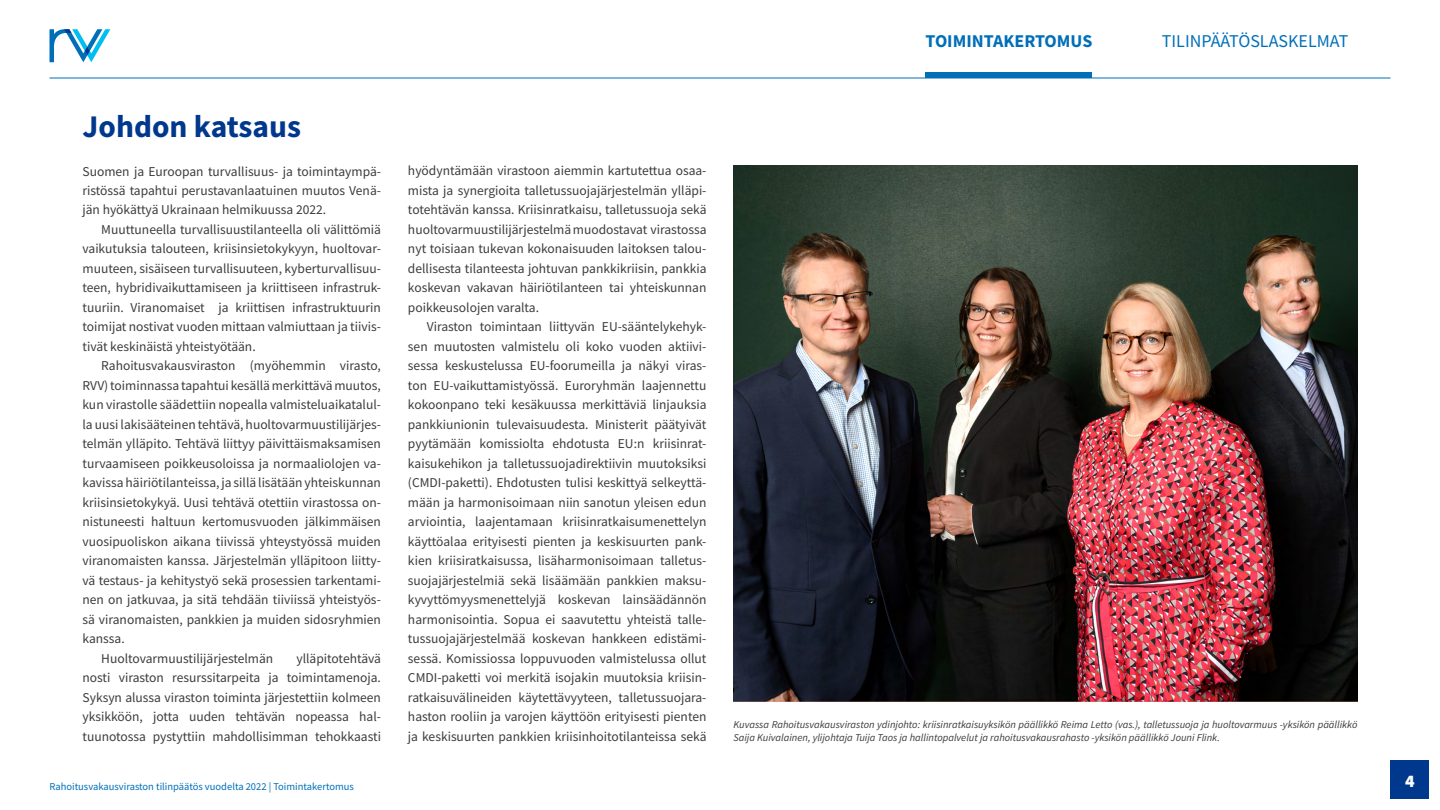
<style>
.page{position:relative;width:1440px;height:810px;background:#fff}
.page>*{position:absolute;margin:0;border:0;box-sizing:border-box;transform-origin:0 0}
.t1{font:700 31.5px "Source Sans Pro";color:#00388d}
.t2{font:18px "Source Sans Pro";color:#006fb8}
.t3{font:700 18px "Source Sans Pro";color:#006fb8}
.t4{font:900 17.7px "Source Sans Pro";color:#fff}
.t5{font:13.5px/19.5px "Source Sans Pro";color:#3c3c3c;text-align:justify}
.t6{font:italic 10.5px/13.5px "Source Sans Pro";color:#3c3c3c}
.t7{font:10.5px "Source Sans Pro";color:#006fb8}
</style>
<div class="page">
<div style="left:1390px;top:760px;width:40px;height:40px;background:#00388d"></div>
<img style="left:734px;top:166px;width:624px;height:536px">
<hr style="left:50px;top:78px;width:1340px;height:1px;background:#006fb8">
<div style="left:926px;top:73px;width:166px;height:5px;background:#006fb8"></div>
<svg style="left:50px;top:29px;width:60px;height:33px"></svg>
<h1 class="t1" style="left:82px;top:105px;width:220px">Johdon katsaus</h1>
<p class="t5" style="left:82px;top:161px;width:300px">Suomen ja Euroopan turvallisuus- ja toimintaympä&shy;ristössä tapahtui perustavanlaatuinen muutos Venä&shy;jän hyökättyä Ukrainaan helmikuussa 2022.</p>
<p class="t5" style="left:82px;top:220px;width:300px;text-indent:19px">Muuttuneella turvallisuustilanteella oli välittömiä vaikutuksia talouteen, kriisinsietokykyyn, huoltovar&shy;muuteen, sisäiseen turvallisuuteen, kyberturvallisuu&shy;teen, hybridivaikuttamiseen ja kriittiseen infrastruk&shy;tuuriin. Viranomaiset ja kriittisen infrastruktuurin toimijat nostivat vuoden mittaan valmiuttaan ja tiivis&shy;tivät keskinäistä yhteistyötään.</p>
<p class="t5" style="left:101px;top:356px;width:281px">Rahoitusvakausviraston (myöhemmin virasto,</p>
<p class="t5" style="left:82px;top:376px;width:300px">RVV) toiminnassa tapahtui kesällä merkittävä muutos,</p>
<p class="t5" style="left:82px;top:395px;width:300px">kun virastolle säädettiin nopealla valmisteluaikatalul-</p>
<p class="t5" style="left:82px;top:415px;width:300px">la uusi lakisääteinen tehtävä, huoltovarmuustilijärjes-</p>
<p class="t5" style="left:82px;top:434px;width:300px">telmän ylläpito. Tehtävä liittyy päivittäismaksamisen</p>
<p class="t5" style="left:82px;top:454px;width:300px">turvaamiseen poikkeusoloissa ja normaaliolojen va-</p>
<p class="t5" style="left:82px;top:473px;width:300px">kavissa häiriötilanteissa, ja sillä lisätään yhteiskunnan</p>
<p class="t5" style="left:82px;top:493px;width:300px">kriisinsietokykyä. Uusi tehtävä otettiin virastossa on-</p>
<p class="t5" style="left:82px;top:512px;width:300px">nistuneesti haltuun kertomusvuoden jälkimmäisen</p>
<p class="t5" style="left:82px;top:532px;width:300px">vuosipuoliskon aikana tiivissä yhteystyössä muiden</p>
<p class="t5" style="left:82px;top:551px;width:300px">viranomaisten kanssa. Järjestelmän ylläpitoon liitty-</p>
<p class="t5" style="left:82px;top:571px;width:300px">vä testaus- ja kehitystyö sekä prosessien tarkentami-</p>
<p class="t5" style="left:82px;top:590px;width:300px">nen on jatkuvaa, ja sitä tehdään tiiviissä yhteistyös-</p>
<p class="t5" style="left:82px;top:610px;width:300px">sä viranomaisten, pankkien ja muiden sidosryhmien</p>
<p class="t5" style="left:82px;top:629px;width:42px">kanssa.</p>
<p class="t5" style="left:101px;top:649px;width:174px">Huoltovarmuustilijärjestelmän</p>
<p class="t5" style="left:82px;top:649px;width:300px;text-align:left;text-indent:214px">ylläpitotehtävä nosti viraston resurssitarpeita ja toimintamenoja.<br>Syksyn alussa viraston toiminta järjestettiin kolmeen yksikköön, jotta uuden tehtävän nopeassa hal&shy;tuunotossa pystyttiin mahdollisimman tehokkaasti</p>
<p class="t7" style="left:49px;top:780px;width:306px">Rahoitusvakausviraston tilinpäätös vuodelta 2022 | Toimintakertomus</p>
<p class="t5" style="left:408px;top:161px;width:300px">hyödyntämään virastoon aiemmin kartutettua osaa&shy;mista ja synergioita talletussuojajärjestelmän ylläpi&shy;totehtävän kanssa. Kriisinratkaisu, talletussuoja sekä huoltovarmuustilijärjestelmä muodostavat virastossa nyt toisiaan tukevan kokonaisuuden laitoksen talou&shy;dellisesta tilanteesta johtuvan pankkikriisin, pankkia koskevan vakavan häiriötilanteen tai yhteiskunnan poikkeusolojen varalta.</p>
<p class="t5" style="left:408px;top:317px;width:300px;text-indent:19px">Viraston toimintaan liittyvän EU-sääntelykehyk&shy;sen muutosten valmistelu oli koko vuoden aktiivi&shy;sessa keskustelussa EU-foorumeilla ja näkyi viras&shy;ton EU-vaikuttamistyössä. Euroryhmän laajennettu kokoonpano teki kesäkuussa merkittäviä linjauksia pankkiunionin tulevaisuudesta. Ministerit päätyivät pyytämään komissiolta ehdotusta EU:n kriisinrat&shy;kaisukehikon ja talletussuojadirektiivin muutoksiksi (CMDI-paketti). Ehdotusten tulisi keskittyä selkeyttä&shy;mään ja harmonisoimaan niin sanotun yleisen edun arviointia, laajentamaan kriisinratkaisumenettelyn käyttöalaa erityisesti pienten ja keskisuurten pank&shy;kien kriisiratkaisussa, lisäharmonisoimaan talletus&shy;suojajärjestelmiä sekä lisäämään pankkien maksu&shy;kyvyttömyysmenettelyjä koskevan lainsäädännön harmonisointia. Sopua ei saavutettu yhteistä talle&shy;tussuojajärjestelmää koskevan hankkeen edistämi&shy;sessä. Komissiossa loppuvuoden valmistelussa ollut CMDI-paketti voi merkitä isojakin muutoksia kriisin&shy;ratkaisuvälineiden käytettävyyteen, talletussuojara&shy;haston rooliin ja varojen käyttöön erityisesti pienten ja keskisuurten pankkien kriisinhoitotilanteissa sekä</p>
<h2 class="t3" style="left:926px;top:28px;width:168px">TOIMINTAKERTOMUS</h2>
<h2 class="t2" style="left:1162px;top:29px;width:188px">TILINPÄÄTÖSLASKELMAT</h2>
<p class="t6" style="left:734px;top:717px;width:626px">Kuvassa Rahoitusvakausviraston ydinjohto: kriisinratkaisuyksikön päällikkö Reima Letto (vas.), talletussuoja ja huoltovarmuus -yksikön päällikkö<br>Saija Kuivalainen, ylijohtaja Tuija Taos ja hallintopalvelut ja rahoitusvakausrahasto -yksikön päällikkö Jouni Flink.</p>
<h3 class="t4" style="left:1405px;top:769px;width:11px">4</h3>
</div>
